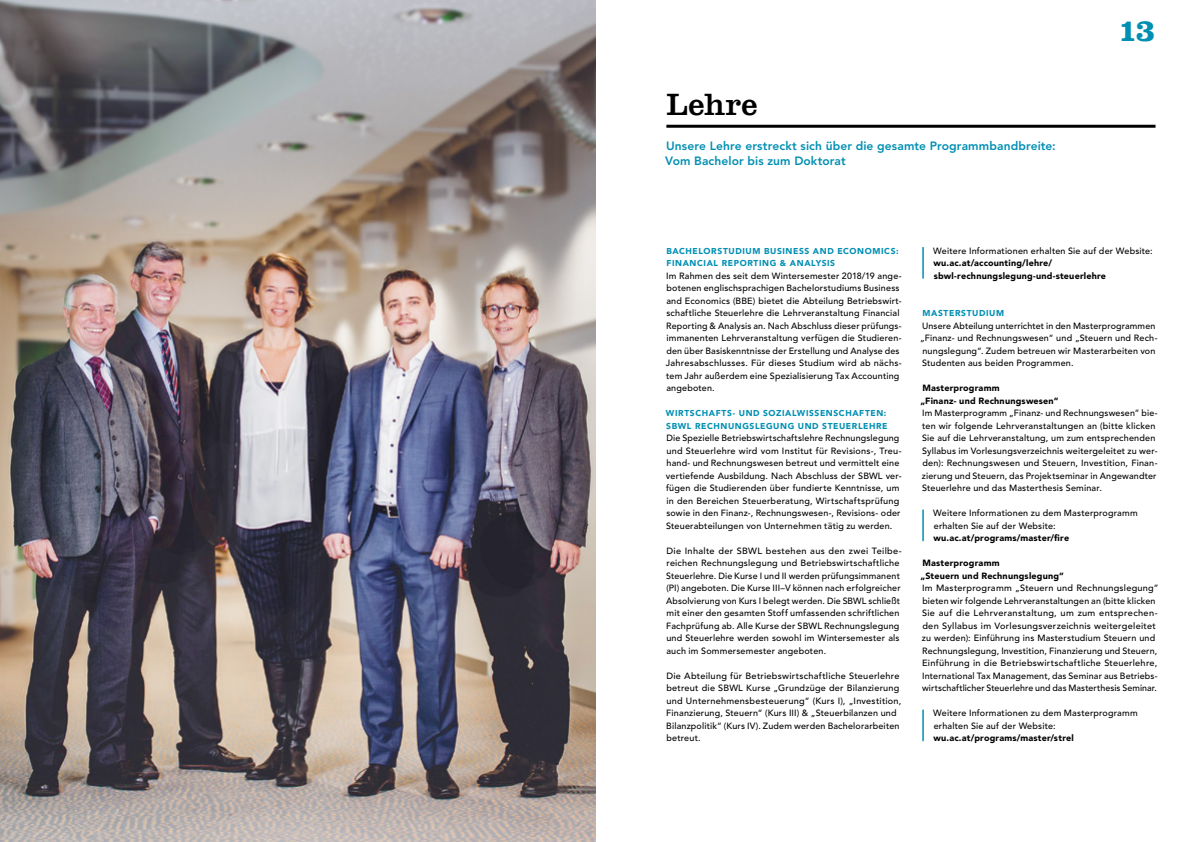
<style>
.page{position:relative;width:1191px;height:842px;background:#fff}
.page>*{position:absolute;margin:0;border:0;box-sizing:border-box;transform-origin:0 0}
.t1{font:32px "Clarendon LT Std";color:#000}
.t2{font:700 32px "Clarendon LT Std";color:#008fb3}
.t3{font:800 12px/14.5px "Avenir LT Std";letter-spacing:.01em;color:#008fb3}
.t4{font:500 9px/12.5px "Avenir LT Std";letter-spacing:.02em;color:#000}
.t5{font:900 9px/12.5px "Avenir LT Std";letter-spacing:.02em;color:#000}
.t6{font:900 8.5px/12.5px "Avenir LT Std";letter-spacing:.07em;color:#008fb3}
</style>
<div class="page">
<img style="left:0;top:0;width:595px;height:842px">
<hr style="left:922px;top:247px;width:1px;height:32px;background:#008fb3">
<hr style="left:922px;top:510px;width:1px;height:31px;background:#008fb3">
<hr style="left:922px;top:710px;width:1px;height:31px;background:#008fb3">
<hr style="left:666px;top:125px;width:489px;height:3px;background:#000">
<h1 class="t1" style="left:666px;top:85px;width:93px">Lehre</h1>
<h2 class="t3" style="left:665px;top:139px;width:392px">Unsere Lehre erstreckt sich über die gesamte Programmbandbreite:<br>Vom Bachelor bis zum Doktorat</h2>
<h1 class="t2" style="left:1118px;top:11px;width:39px">13</h1>
<p class="t6" style="left:666px;top:244px;width:234px">BACHELORSTUDIUM BUSINESS AND ECONOMICS:<br>FINANCIAL REPORTING &amp; ANALYSIS</p>
<p class="t4" style="left:666px;top:269px;width:237px">Im Rahmen des seit dem Wintersemester 2018/19 ange&shy;botenen englischsprachigen Bachelorstudiums Business and Economics (BBE) bietet die Abteilung Betriebswirt&shy;schaftliche Steuerlehre die Lehrveranstaltung Financial Reporting &amp; Analysis an. Nach Abschluss dieser prüfungs&shy;immanenten Lehrveranstaltung verfügen die Studieren&shy;den über Basiskenntnisse der Erstellung und Analyse des Jahresabschlusses. Für dieses Studium wird ab nächs&shy;tem Jahr außerdem eine Spezialisierung Tax Accounting angeboten.</p>
<p class="t6" style="left:666px;top:407px;width:223px">WIRTSCHAFTS- UND SOZIALWISSENSCHAFTEN:<br>SBWL RECHNUNGSLEGUNG UND STEUERLEHRE</p>
<p class="t4" style="left:666px;top:432px;width:237px">Die Spezielle Betriebswirtschaftslehre Rechnungslegung und Steuerlehre wird vom Institut für Revisions-, Treu&shy;hand- und Rechnungswesen betreut und vermittelt eine vertiefende Ausbildung. Nach Abschluss der SBWL ver&shy;fügen die Studierenden über fundierte Kenntnisse, um in den Bereichen Steuerberatung, Wirtschaftsprüfung sowie in den Finanz-, Rechnungswesen-, Revisions- oder Steuerabteilungen von Unternehmen tätig zu werden.</p>
<p class="t4" style="left:666px;top:544px;width:237px">Die Inhalte der SBWL bestehen aus den zwei Teilbe&shy;reichen Rechnungslegung und Betriebswirtschaftliche Steuerlehre. Die Kurse I und II werden prüfungsimmanent (PI) angeboten. Die Kurse III–V können nach erfolgreicher Absolvierung von Kurs I belegt werden. Die SBWL schließt mit einer den gesamten Stoff umfassenden schriftlichen Fachprüfung ab. Alle Kurse der SBWL Rechnungslegung und Steuerlehre werden sowohl im Wintersemester als auch im Sommersemester angeboten.</p>
<p class="t4" style="left:666px;top:669px;width:236px">Die Abteilung für Betriebswirtschaftliche Steuerlehre betreut die SBWL Kurse „Grundzüge der Bilanzierung und Unternehmensbesteuerung“ (Kurs I), „Investition, Finanzierung, Steuern“ (Kurs III) &amp; „Steuerbilanzen und Bilanzpolitik“ (Kurs IV). Zudem werden Bachelorarbeiten betreut.</p>
<p class="t4" style="left:933px;top:244px;width:221px">Weitere Informationen erhalten Sie auf der Website:</p>
<p class="t5" style="left:933px;top:257px;width:174px">wu.ac.at/accounting/lehre/ sbwl-rechnungslegung-und-steuerlehre</p>
<p class="t6" style="left:922px;top:307px;width:83px">MASTERSTUDIUM</p>
<p class="t4" style="left:920px;top:319px;width:239px">Unsere Abteilung unterrichtet in den Masterprogrammen „Finanz- und Rechnungswesen“ und „Steuern und Rech&shy;nungslegung“. Zudem betreuen wir Masterarbeiten von Studenten aus beiden Programmen.</p>
<p class="t5" style="left:920px;top:382px;width:140px">Masterprogramm<br>„Finanz- und Rechnungswesen“</p>
<p class="t4" style="left:922px;top:407px;width:237px">Im Masterprogramm „Finanz- und Rechnungswesen” bie&shy;ten wir folgende Lehrveranstaltungen an (bitte klicken Sie auf die Lehrveranstaltung, um zum entsprechenden Syllabus im Vorlesungsverzeichnis weitergeleitet zu wer&shy;den): Rechnungswesen und Steuern, Investition, Finan&shy;zierung und Steuern, das Projektseminar in Angewandter Steuerlehre und das Masterthesis Seminar.</p>
<p class="t4" style="left:933px;top:507px;width:206px">Weitere Informationen zu dem Masterprogramm erhalten Sie auf der Website:</p>
<p class="t5" style="left:933px;top:532px;width:137px">wu.ac.at/programs/master/fire</p>
<p class="t5" style="left:920px;top:557px;width:145px">Masterprogramm<br>„Steuern und Rechnungslegung“</p>
<p class="t4" style="left:922px;top:582px;width:238px">Im Masterprogramm „Steuern und Rechnungslegung” bieten wir folgende Lehrveranstaltungen an (bitte klicken Sie auf die Lehrveranstaltung, um zum entsprechen&shy;den Syllabus im Vorlesungsverzeichnis weitergeleitet zu werden): Einführung ins Masterstudium Steuern und Rechnungslegung, Investition, Finanzierung und Steuern, Einführung in die Betriebswirtschaftliche Steuerlehre, International Tax Management, das Seminar aus Betriebs&shy;wirtschaftlicher Steuerlehre und das Masterthesis Seminar.</p>
<p class="t4" style="left:933px;top:707px;width:206px">Weitere Informationen zu dem Masterprogramm erhalten Sie auf der Website:</p>
<p class="t5" style="left:933px;top:732px;width:142px">wu.ac.at/programs/master/strel</p>
</div>
